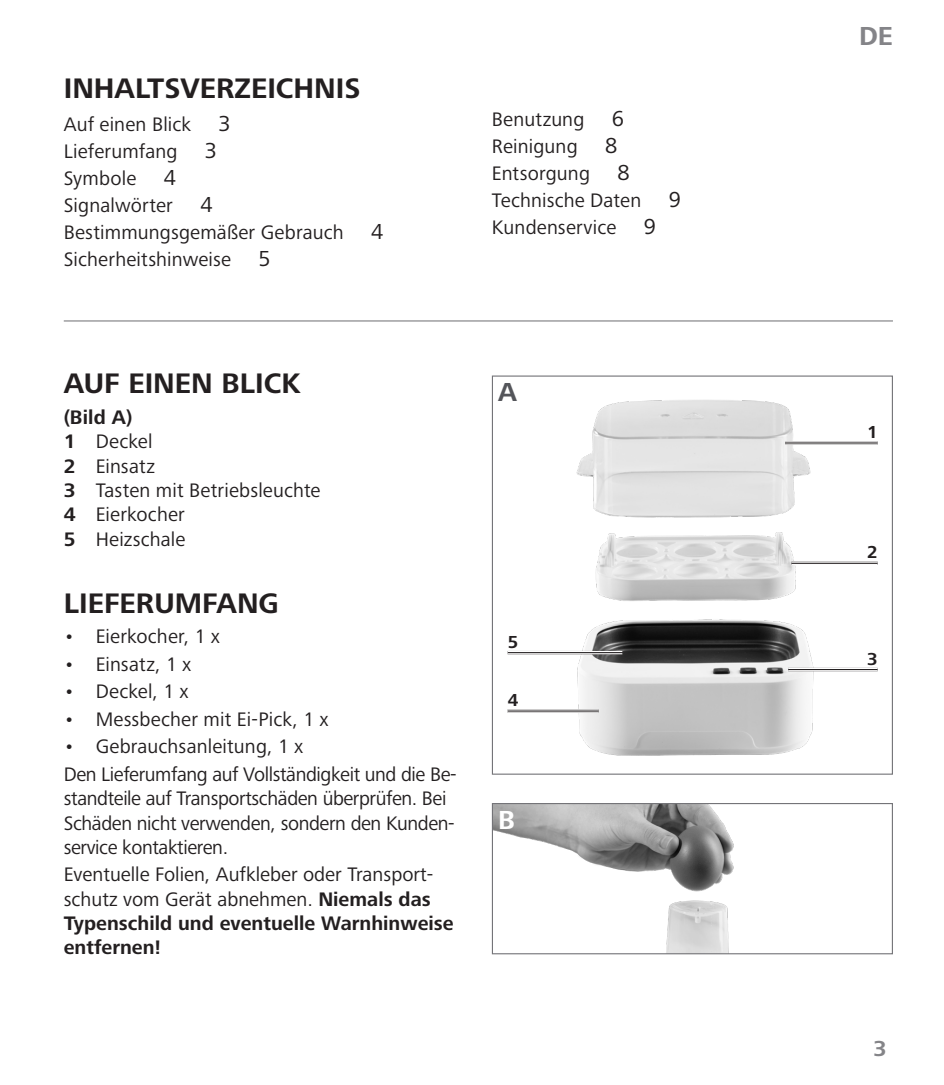
<style>
.page{position:relative;width:944px;height:1085px;background:#fff}
.page>*{position:absolute;margin:0;border:0;box-sizing:border-box;transform-origin:0 0}
._08_Überschrift_1{font:700 29.25px "Frutiger Next LTW1 G";color:#231f20}
.t1{font:700 27px "Frutiger Next LTW1 G";color:#848488}
.t2{font:700 27px "Frutiger Next LTW1 G";color:#54555a}
.t3{font:700 27px "Frutiger Next LTW1 G";color:#fff}
.t4{font:700 22.5px "Frutiger Next LTW1 G";color:#848488}
._01_Fließtext{font:20.25px/24.3px "Frutiger Next LTW1 G";color:#231f20}
._01_Fließtext-2{font:20.25px/24.3px "Frutiger Next LTW1 G";letter-spacing:-.02em;color:#231f20}
._01_Fließtext-3{font:700 20.25px "Frutiger Next LTW1 G";color:#231f20}
._26_Igel_rechts{font:700 18px "Frutiger Next LTW1 G";color:#231f20}
._27_Igel_links{font:700 18px "Frutiger Next LTW1 G";color:#231f20}
.s1{font-size:22.5px}
.s2{font-weight:700}
</style>
<div class="page">
<hr style="left:64px;top:320px;width:829px;height:1px;background:#6c6d70">
<img style="left:507px;top:619px;width:371px;height:137px">
<img style="left:595px;top:532px;width:201px;height:69px">
<img style="left:576px;top:400px;width:237px;height:118px">
<hr style="left:788px;top:667px;width:90px;height:4px;background:#231f20">
<hr style="left:788px;top:667px;width:90px;height:2px;background:#fff">
<hr style="left:788px;top:670px;width:90px;height:1px;background:#fff">
<hr style="left:508px;top:709px;width:91px;height:3px;background:#231f20">
<hr style="left:508px;top:709px;width:91px;height:1px;background:#fff">
<hr style="left:508px;top:711px;width:91px;height:1px;background:#fff">
<hr style="left:791px;top:561px;width:87px;height:4px;background:#c4c3c3">
<hr style="left:791px;top:561px;width:87px;height:1px;background:#fff">
<hr style="left:791px;top:563px;width:87px;height:2px;background:#fff">
<hr style="left:785px;top:441px;width:93px;height:3px;background:#231f20">
<hr style="left:785px;top:441px;width:93px;height:1px;background:#fff">
<hr style="left:785px;top:443px;width:93px;height:1px;background:#fff">
<hr style="left:508px;top:651px;width:114px;height:3px;background:#231f20">
<hr style="left:508px;top:651px;width:114px;height:1px;background:#fff">
<hr style="left:508px;top:653px;width:114px;height:1px;background:#fff">
<img style="left:494px;top:804px;width:397px;height:148px">
<div style="left:492px;top:802px;width:401px;height:152px;border:1px solid #747478"></div>
<p class="_08_Überschrift_1" style="left:64px;top:71px;width:298px">INHALTSVERZEICHNIS</p>
<p class="_01_Fließtext" style="left:64px;top:113px;width:169px">Auf einen Blick <span class="s1">3</span></p>
<p class="_01_Fließtext" style="left:64px;top:140px;width:155px">Lieferumfang <span class="s1">3</span></p>
<p class="_01_Fließtext" style="left:64px;top:167px;width:114px">Symbole <span class="s1">4</span></p>
<p class="_01_Fließtext" style="left:64px;top:194px;width:150px">Signalwörter <span class="s1">4</span></p>
<p class="_01_Fließtext" style="left:64px;top:221px;width:321px">Bestimmungsgemäßer Gebrauch <span class="s1">4</span></p>
<p class="_01_Fließtext" style="left:64px;top:248px;width:208px">Sicherheitshinweise <span class="s1">5</span></p>
<p class="_01_Fließtext" style="left:492px;top:107px;width:134px">Benutzung <span class="s1">6</span></p>
<p class="_01_Fließtext" style="left:492px;top:134px;width:127px">Reinigung <span class="s1">8</span></p>
<p class="_01_Fließtext" style="left:492px;top:161px;width:139px">Entsorgung <span class="s1">8</span></p>
<p class="_01_Fließtext" style="left:492px;top:188px;width:191px">Technische Daten <span class="s1">9</span></p>
<p class="_01_Fließtext" style="left:492px;top:215px;width:166px">Kundenservice <span class="s1">9</span></p>
<p class="_08_Überschrift_1" style="left:64px;top:367px;width:238px">AUF EINEN BLICK</p>
<p class="_01_Fließtext-3" style="left:64px;top:405px;width:70px">(Bild A)</p>
<p class="_01_Fließtext" style="left:64px;top:430px;width:90px"><span class="s2">1</span> Deckel</p>
<p class="_01_Fließtext" style="left:64px;top:454px;width:93px"><span class="s2">2</span> Einsatz</p>
<p class="_01_Fließtext" style="left:64px;top:478px;width:258px"><span class="s2">3</span> Tasten mit Betriebsleuchte</p>
<p class="_01_Fließtext" style="left:64px;top:503px;width:123px"><span class="s2">4</span> Eierkocher</p>
<p class="_01_Fließtext" style="left:64px;top:527px;width:123px"><span class="s2">5</span> Heizschale</p>
<p class="_08_Überschrift_1" style="left:64px;top:586px;width:217px">LIEFERUMFANG</p>
<p class="_01_Fließtext" style="left:64px;top:625px;width:158px">• Eierkocher, 1 x</p>
<p class="_01_Fließtext" style="left:64px;top:652px;width:129px">• Einsatz, 1 x</p>
<p class="_01_Fließtext" style="left:64px;top:680px;width:126px">• Deckel, 1 x</p>
<p class="_01_Fließtext" style="left:64px;top:707px;width:266px">• Messbecher mit Ei-Pick, 1 x</p>
<p class="_01_Fließtext" style="left:64px;top:735px;width:241px">• Gebrauchsanleitung, 1 x</p>
<p class="_01_Fließtext-2" style="left:64px;top:762px;width:394px">Den Lieferumfang auf Vollständigkeit und die Be&shy;standteile auf Transportschäden überprüfen. Bei Schäden nicht verwenden, sondern den Kunden&shy;service kontaktieren.</p>
<p class="_01_Fließtext" style="left:64px;top:863px;width:391px">Eventuelle Folien, Aufkleber oder Transport&shy;schutz vom Gerät abnehmen. <span class="s2">Niemals das Typenschild und eventuelle Warnhinweise entfernen!</span></p>
<p class="t2" style="left:498px;top:377px;width:20px">A</p>
<p class="_27_Igel_links" style="left:508px;top:631px;width:12px">5</p>
<p class="_27_Igel_links" style="left:508px;top:689px;width:12px">4</p>
<p class="t3" style="left:498px;top:804px;width:18px">B</p>
<h2 class="t1" style="left:859px;top:21px;width:35px">DE</h2>
<p class="_26_Igel_rechts" style="left:867px;top:422px;width:12px">1</p>
<p class="_26_Igel_rechts" style="left:867px;top:542px;width:12px">2</p>
<p class="_26_Igel_rechts" style="left:867px;top:648px;width:12px">3</p>
<p class="t4" style="left:873px;top:1035px;width:15px">3</p>
</div>
